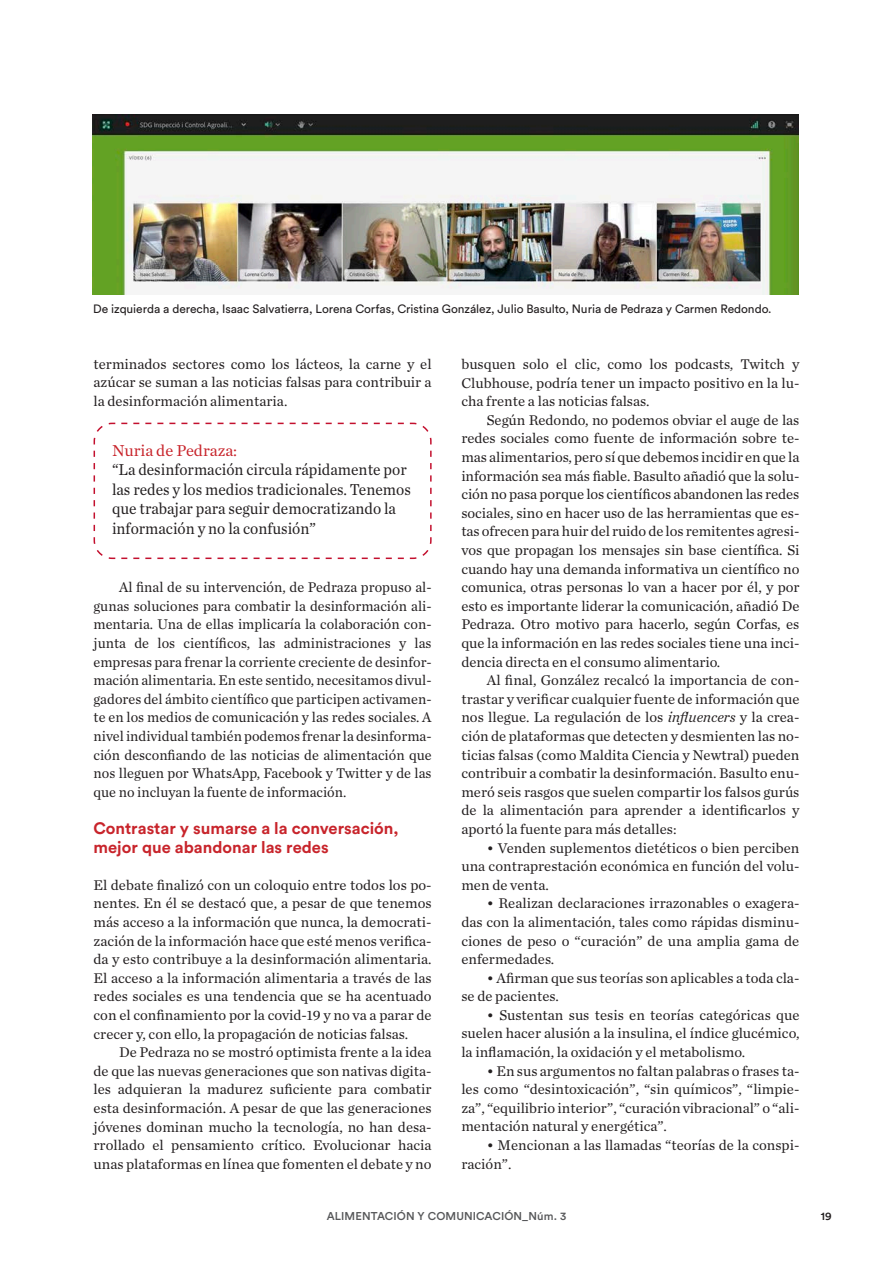
<style>
.page{position:relative;width:893px;height:1263px;background:#fff}
.page>*{position:absolute;margin:0;border:0;box-sizing:border-box;transform-origin:0 0}
.CAST_1r_Parrafo{font:16.5px/19.5px "Chronicle Text G1";color:#231f20;scale:.94 1}
.CAST_Secciones{font:700 16.5px/18.6px "Circular Std";color:#c8242b}
.CAST_1r_Parrafo-2{font:16.5px "Chronicle Text G1";color:#c8242b}
.CAST_Texto_seguido{font:14.7px/18.6px "Chronicle Text G1";color:#231f20;text-align:justify}
.CAST_1r_Parrafo-3{font:14.7px/18.6px "Chronicle Text G1";color:#231f20;text-align:justify}
.CAST_Pié_Figura{font:12px "Circular Std";letter-spacing:-.005em;color:#231f20}
.t1{font:500 11.25px "Circular Std";letter-spacing:.01em;color:#57585a}
.t2{font:500 11.25px "Circular Std";color:#231f20}
.s1{font-style:italic}
</style>
<div class="page">
<img style="left:93px;top:115px;width:706px;height:180px">
<svg style="left:93px;top:422px;width:339px;height:138px"></svg>
<p class="CAST_Pié_Figura" style="left:93px;top:302px;width:680px">De izquierda a derecha, Isaac Salvatierra, Lorena Corfas, Cristina González, Julio Basulto, Nuria de Pedraza y Carmen Redondo.</p>
<p class="CAST_Texto_seguido" style="left:94px;top:354px;width:340px">terminados sectores como los lácteos, la carne y el azúcar se suman a las noticias falsas para contribuir a la desinformación alimentaria.</p>
<p class="CAST_1r_Parrafo-2" style="left:112px;top:438px;width:127px">Nuria de Pedraza:</p>
<p class="CAST_1r_Parrafo" style="left:112px;top:459px;width:319px">“La desinformación circula rápidamente por las redes y los medios tradicionales. Tenemos que trabajar para seguir democratizando la información y no la confusión”</p>
<p class="CAST_Texto_seguido" style="left:94px;top:577px;width:340px;text-indent:26px">Al final de su intervención, de Pedraza propuso al&shy;gunas soluciones para combatir la desinformación ali&shy;mentaria. Una de ellas implicaría la colaboración con&shy;junta de los científicos, las administraciones y las empresas para frenar la corriente creciente de desinfor&shy;mación alimentaria. En este sentido, necesitamos divul&shy;gadores del ámbito científico que participen activamen&shy;te en los medios de comunicación y las redes sociales. A nivel individual también podemos frenar la desinforma&shy;ción desconfiando de las noticias de alimentación que nos lleguen por WhatsApp, Facebook y Twitter y de las que no incluyan la fuente de información.</p>
<p class="CAST_Secciones" style="left:94px;top:818px;width:307px">Contrastar y sumarse a la conversación, mejor que abandonar las redes</p>
<p class="CAST_1r_Parrafo-3" style="left:94px;top:875px;width:340px">El debate finalizó con un coloquio entre todos los po&shy;nentes. En él se destacó que, a pesar de que tenemos más acceso a la información que nunca, la democrati&shy;zación de la información hace que esté menos verifica&shy;da y esto contribuye a la desinformación alimentaria.<br>El acceso a la información alimentaria a través de las redes sociales es una tendencia que se ha acentuado con el confinamiento por la covid-19 y no va a parar de crecer y, con ello, la propagación de noticias falsas.</p>
<p class="CAST_Texto_seguido" style="left:94px;top:1042px;width:340px;text-indent:26px">De Pedraza no se mostró optimista frente a la idea de que las nuevas generaciones que son nativas digita&shy;les adquieran la madurez suficiente para combatir esta desinformación. A pesar de que las generaciones jóvenes dominan mucho la tecnología, no han desa&shy;rrollado el pensamiento crítico. Evolucionar hacia unas plataformas en línea que fomenten el debate y no</p>
<p class="CAST_Texto_seguido" style="left:461px;top:354px;width:340px">busquen solo el clic, como los podcasts, Twitch y Clubhouse, podría tener un impacto positivo en la lu&shy;cha frente a las noticias falsas.</p>
<p class="CAST_Texto_seguido" style="left:461px;top:410px;width:340px;text-indent:26px">Según Redondo, no podemos obviar el auge de las redes sociales como fuente de información sobre te&shy;mas alimentarios, pero sí que debemos incidir en que la información sea más fiable. Basulto añadió que la solu&shy;ción no pasa porque los científicos abandonen las redes sociales, sino en hacer uso de las herramientas que es&shy;tas ofrecen para huir del ruido de los remitentes agresi&shy;vos que propagan los mensajes sin base científica. Si cuando hay una demanda informativa un científico no comunica, otras personas lo van a hacer por él, y por esto es importante liderar la comunicación, añadió De Pedraza. Otro motivo para hacerlo, según Corfas, es que la información en las redes sociales tiene una inci&shy;dencia directa en el consumo alimentario.</p>
<p class="CAST_Texto_seguido" style="left:461px;top:670px;width:340px;text-indent:26px">Al final, González recalcó la importancia de con&shy;trastar y verificar cualquier fuente de información que nos llegue. La regulación de los <span class="s1">influencers</span> y la crea&shy;ción de plataformas que detecten y desmienten las no&shy;ticias falsas (como Maldita Ciencia y Newtral) pueden contribuir a combatir la desinformación. Basulto enu&shy;meró seis rasgos que suelen compartir los falsos gurús de la alimentación para aprender a identificarlos y aportó la fuente para más detalles:</p>
<p class="CAST_Texto_seguido" style="left:461px;top:837px;width:340px;text-indent:26px">• Venden suplementos dietéticos o bien perciben una contraprestación económica en función del volu&shy;men de venta.</p>
<p class="CAST_Texto_seguido" style="left:461px;top:893px;width:340px;text-indent:26px">• Realizan declaraciones irrazonables o exagera&shy;das con la alimentación, tales como rápidas disminu&shy;ciones de peso o “curación” de una amplia gama de enfermedades.</p>
<p class="CAST_Texto_seguido" style="left:461px;top:968px;width:340px;text-indent:26px">• Afirman que sus teorías son aplicables a toda cla&shy;se de pacientes.</p>
<p class="CAST_Texto_seguido" style="left:461px;top:1005px;width:340px;text-indent:26px">• Sustentan sus tesis en teorías categóricas que suelen hacer alusión a la insulina, el índice glucémico, la inflamación, la oxidación y el metabolismo.</p>
<p class="CAST_Texto_seguido" style="left:461px;top:1061px;width:340px;text-indent:26px">• En sus argumentos no faltan palabras o frases ta&shy;les como “desintoxicación”, “sin químicos”, “limpie&shy;za”, “equilibrio interior”, “curación vibracional” o “ali&shy;mentación natural y energética”.</p>
<p class="CAST_Texto_seguido" style="left:461px;top:1135px;width:340px;text-indent:26px">• Mencionan a las llamadas “teorías de la conspi&shy;ración”.</p>
<p class="t1" style="left:327px;top:1209px;width:241px">ALIMENTACIÓN Y COMUNICACIÓN_Núm. 3</p>
<p class="t2" style="left:821px;top:1209px;width:12px">19</p>
</div>
